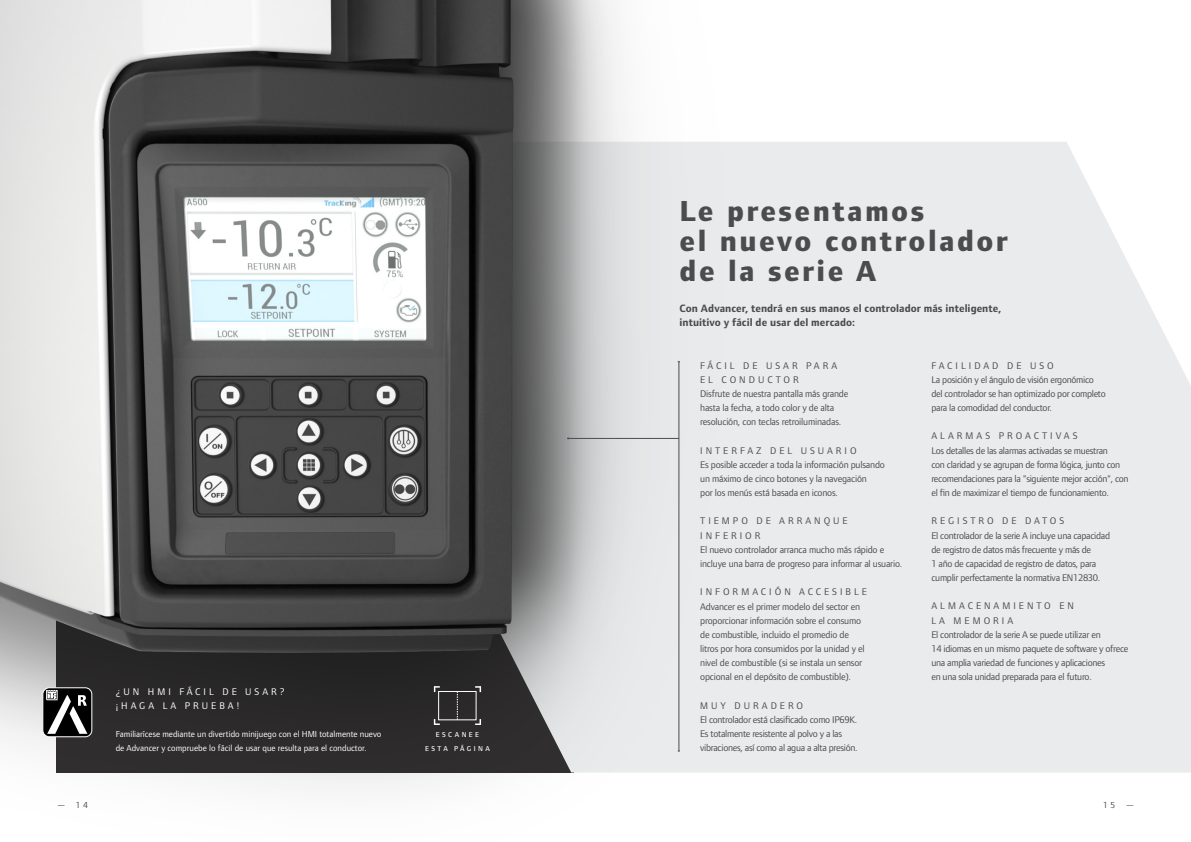
<style>
.page{position:relative;width:1191px;height:842px;background:#fff}
.page>*{position:absolute;margin:0;border:0;box-sizing:border-box;transform-origin:0 0}
.ADVANCER_Titel{font:800 30px/30px "Foundry Form Sans";letter-spacing:.08em;color:#4b4c4d}
.ADVANCER_Intro{font:700 11px/14.2px "Foundry Form Sans";letter-spacing:.005em;color:#4b4c4d}
.ADVANCER_Body{font:10px/14.2px "Foundry Form Sans";letter-spacing:-.03em;color:#4b4c4d}
.ADVANCER_Tussen{font:10px/14.2px "Foundry Form Sans";letter-spacing:.3em;color:#4b4c4d}
.ADVANCER_Body-2{font:10px/14.2px "Foundry Form Sans";letter-spacing:.3em;color:#fff}
.ADVANCER_Intro-2{font:9px/14.2px "Foundry Form Sans";color:#fff}
.t1{font:9px "Foundry Form Sans";color:#4b4c4d}
.ADVANCER_Intro-3{font:500 7.4px/14.2px "Foundry Form Sans";letter-spacing:.325em;color:#fff;text-align:center}
</style>
<div class="page">
<svg style="left:971px;top:142px;width:220px;height:630px;fill:#eaebec"></svg>
<img style="left:0;top:0;width:971px;height:791px">
<svg style="left:43px;top:688px;width:49px;height:49px"></svg>
<div style="left:43px;top:687px;width:49px;height:50px;border:1px solid #fff;border-radius:7px"></div>
<hr style="left:568px;top:438px;width:111px;height:1px;background:#4b4c4d">
<div style="left:438px;top:691px;width:38px;height:29px;border:1px solid #fff"></div>
<svg style="left:457px;top:691px;width:1px;height:29px"></svg>
<svg style="left:434px;top:686px;width:6px;height:6px"></svg>
<svg style="left:475px;top:719px;width:6px;height:6px"></svg>
<svg style="left:475px;top:686px;width:6px;height:6px"></svg>
<svg style="left:434px;top:719px;width:6px;height:6px"></svg>
<p class="ADVANCER_Body-2" style="left:116px;top:684px;width:171px">¿UN HMI FÁCIL DE USAR? ¡HAGA LA PRUEBA!</p>
<p class="ADVANCER_Intro-2" style="left:116px;top:727px;width:267px">Familiarícese mediante un divertido minijuego con el HMI totalmente nuevo de Advancer y compruebe lo fácil de usar que resulta para el conductor.</p>
<p class="ADVANCER_Intro-3" style="left:425px;top:728px;width:66px">ESCANEE<br>ESTA PÁGINA</p>
<p class="ADVANCER_Titel" style="left:679px;top:197px;width:330px">Le presentamos<br>el nuevo controlador de la serie A</p>
<p class="ADVANCER_Intro" style="left:679px;top:301px;width:323px">Con Advancer, tendrá en sus manos el controlador más inteligente, intuitivo y fácil de usar del mercado:</p>
<p class="ADVANCER_Tussen" style="left:700px;top:358px;width:139px">FÁCIL DE USAR PARA<br>EL CONDUCTOR</p>
<p class="ADVANCER_Body" style="left:700px;top:386px;width:150px">Disfrute de nuestra pantalla más grande hasta la fecha, a todo color y de alta resolución, con teclas retroiluminadas.</p>
<p class="ADVANCER_Tussen" style="left:700px;top:443px;width:158px">INTERFAZ DEL USUARIO</p>
<p class="ADVANCER_Body" style="left:700px;top:457px;width:186px">Es posible acceder a toda la información pulsando un máximo de cinco botones y la navegación<br>por los menús está basada en iconos.</p>
<p class="ADVANCER_Tussen" style="left:700px;top:514px;width:149px">TIEMPO DE ARRANQUE<br>INFERIOR</p>
<p class="ADVANCER_Body" style="left:700px;top:542px;width:204px">El nuevo controlador arranca mucho más rápido e incluye una barra de progreso para informar al usuario.</p>
<p class="ADVANCER_Tussen" style="left:700px;top:585px;width:168px">INFORMACIÓN ACCESIBLE</p>
<p class="ADVANCER_Body" style="left:700px;top:599px;width:166px">Advancer es el primer modelo del sector en proporcionar información sobre el consumo de combustible, incluido el promedio de litros por hora consumidos por la unidad y el nivel de combustible (si se instala un sensor opcional en el depósito de combustible).</p>
<p class="ADVANCER_Tussen" style="left:700px;top:698px;width:105px">MUY DURADERO</p>
<p class="ADVANCER_Body" style="left:700px;top:712px;width:159px">El controlador está clasificado como IP69K.<br>Es totalmente resistente al polvo y a las vibraciones, así como al agua a alta presión.</p>
<p class="ADVANCER_Tussen" style="left:931px;top:358px;width:124px">FACILIDAD DE USO</p>
<p class="ADVANCER_Body" style="left:931px;top:372px;width:176px">La posición y el ángulo de visión ergonómico del controlador se han optimizado por completo para la comodidad del conductor.</p>
<p class="ADVANCER_Tussen" style="left:931px;top:429px;width:148px">ALARMAS PROACTIVAS</p>
<p class="ADVANCER_Body" style="left:931px;top:443px;width:199px">Los detalles de las alarmas activadas se muestran<br>con claridad y se agrupan de forma lógica, junto con recomendaciones para la "siguiente mejor acción", con el fin de maximizar el tiempo de funcionamiento.</p>
<p class="ADVANCER_Tussen" style="left:931px;top:514px;width:134px">REGISTRO DE DATOS</p>
<p class="ADVANCER_Body" style="left:931px;top:528px;width:180px">El controlador de la serie A incluye una capacidad de registro de datos más frecuente y más de<br>1 año de capacidad de registro de datos, para cumplir perfectamente la normativa EN12830.</p>
<p class="ADVANCER_Tussen" style="left:931px;top:599px;width:144px">ALMACENAMIENTO EN<br>LA MEMORIA</p>
<p class="ADVANCER_Body" style="left:931px;top:627px;width:198px">El controlador de la serie A se puede utilizar en<br>14 idiomas en un mismo paquete de software y ofrece una amplia variedad de funciones y aplicaciones<br>en una sola unidad preparada para el futuro.</p>
<p class="t1" style="left:57px;top:800px;width:33px">— 14</p>
<p class="t1" style="left:1103px;top:800px;width:33px">15 —</p>
</div>
